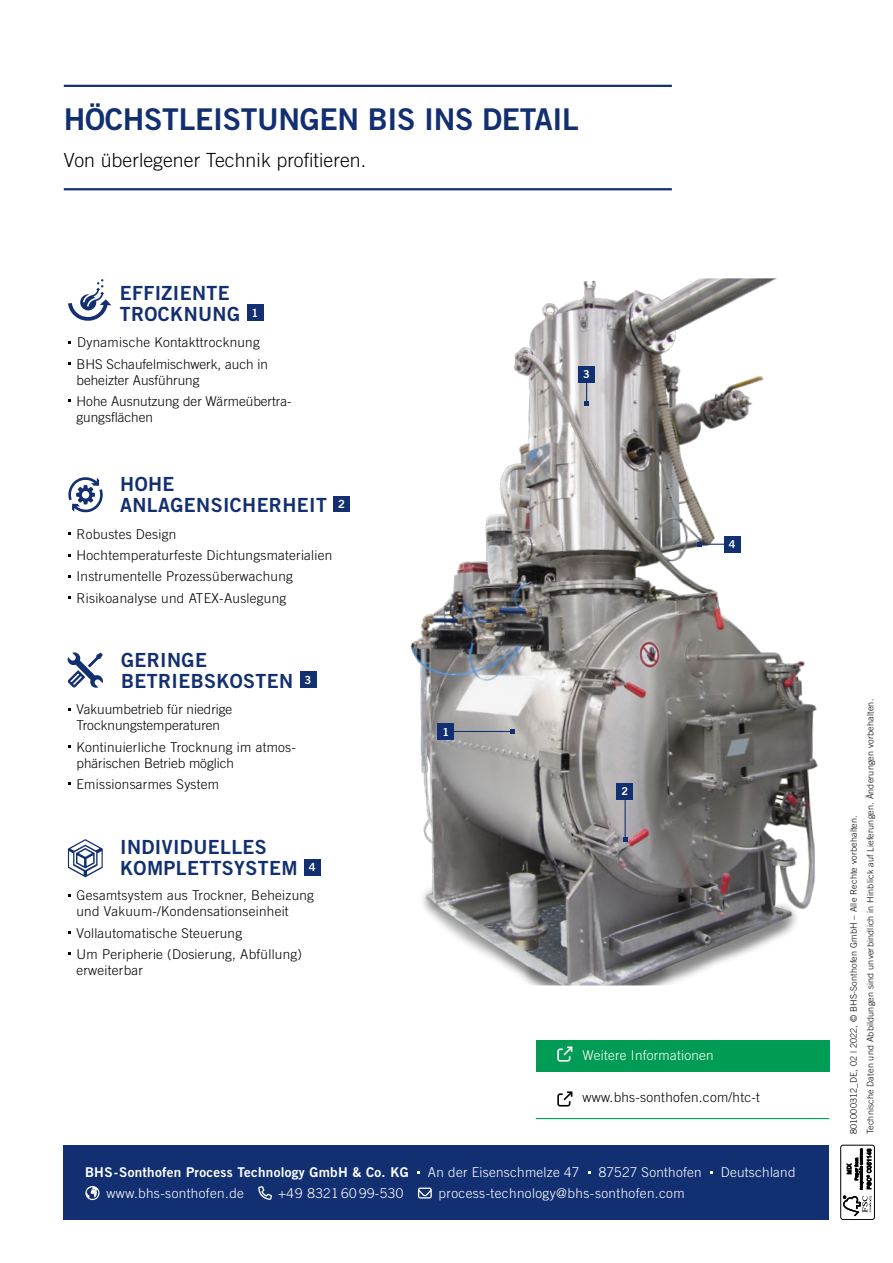
<style>
.page{position:relative;width:893px;height:1263px;background:#fff}
.page>*{position:absolute;margin:0;border:0;box-sizing:border-box;transform-origin:0 0}
.Head_20_22{font:30px "Trade Gothic LT Std Bd 2";letter-spacing:-.01em;color:#122f72}
.Copy_9___11{font:19.5px/21px "Trade Gothic LT Std Bd 2";letter-spacing:.02em;color:#122f72}
.Subhead_13_17{font:300 19.5px "Trade Gothic LT Std";letter-spacing:.005em;color:#000}
.Copy_9_11{font:300 13.5px/15.9px "Trade Gothic LT Std";letter-spacing:.02em;color:#000}
.Copy_9___11-2{font:300 13.5px "Trade Gothic LT Std";letter-spacing:.02em;color:#fff}
.Copy_9_11-2{font:300 13.5px/15.9px "Trade Gothic LT Std";color:#000}
.Copy_9___11-3{font:300 13.5px "Trade Gothic LT Std";letter-spacing:.02em;color:#000}
.t1{font:13.5px "Trade Gothic LT Std Bd 2";letter-spacing:.02em;color:#fff}
.Vorteile_7_5___10_15{font:11.25px "Trade Gothic LT Std Bd 2";color:#fff}
.Vorteile_7_5___10_15-2{font:10.95px "Trade Gothic LT Std Bd 2";color:#fff}
.Vorteile_7_5___10_15-3{font:300 9px "Trade Gothic LT Std";letter-spacing:.02em;color:#000}
</style>
<div class="page">
<img style="left:410px;top:278px;width:408px;height:707px">
<hr style="left:64px;top:85px;width:608px;height:2px;background:#122f72">
<hr style="left:64px;top:188px;width:608px;height:2px;background:#122f72">
<svg style="left:68px;top:477px;width:35px;height:35px"></svg>
<div style="left:334px;top:496px;width:16px;height:16px;background:#122f72"></div>
<hr style="left:446px;top:731px;width:66px;height:1px;background:#122f72">
<svg style="left:510px;top:729px;width:4px;height:5px"></svg>
<hr style="left:625px;top:794px;width:1px;height:46px;background:#122f72">
<svg style="left:623px;top:837px;width:4px;height:5px"></svg>
<div style="left:438px;top:723px;width:16px;height:17px;background:#122f72"></div>
<div style="left:617px;top:783px;width:16px;height:16px;background:#122f72"></div>
<div style="left:300px;top:672px;width:16px;height:16px;background:#122f72"></div>
<svg style="left:67px;top:652px;width:36px;height:36px"></svg>
<svg style="left:68px;top:839px;width:35px;height:38px"></svg>
<div style="left:304px;top:859px;width:16px;height:16px;background:#122f72"></div>
<div style="left:536px;top:1040px;width:293px;height:32px;background:#009c55"></div>
<svg style="left:557px;top:1046px;width:15px;height:16px"></svg>
<svg style="left:557px;top:1091px;width:15px;height:15px"></svg>
<hr style="left:536px;top:1118px;width:293px;height:1px;background:#009c55">
<div style="left:64px;top:1145px;width:765px;height:74px;background:#122f72"></div>
<svg style="left:85px;top:1186px;width:15px;height:14px"></svg>
<svg style="left:258px;top:1186px;width:14px;height:14px"></svg>
<svg style="left:418px;top:1187px;width:14px;height:11px"></svg>
<hr style="left:586px;top:372px;width:1px;height:32px;background:#122f72">
<svg style="left:584px;top:402px;width:5px;height:4px"></svg>
<div style="left:578px;top:366px;width:17px;height:16px;background:#122f72"></div>
<hr style="left:700px;top:544px;width:32px;height:1px;background:#122f72">
<svg style="left:697px;top:542px;width:5px;height:4px"></svg>
<div style="left:724px;top:536px;width:16px;height:16px;background:#122f72"></div>
<div style="left:247px;top:304px;width:16px;height:17px;background:#122f72"></div>
<svg style="left:68px;top:279px;width:43px;height:42px"></svg>
<div style="left:840px;top:1145px;width:35px;height:74px;border:1px solid #000;border-radius:3px"></div>
<svg style="left:843px;top:1196px;width:29px;height:20px"></svg>
<svg style="left:847px;top:1148px;width:24px;height:41px"></svg>
<p class="Head_20_22" style="left:64px;top:100px;width:517px">HÖCHSTLEISTUNGEN BIS INS DETAIL</p>
<p class="Subhead_13_17" style="left:64px;top:148px;width:304px">Von überlegener Technik profitieren.</p>
<p class="Copy_9___11" style="left:120px;top:282px;width:122px">EFFIZIENTE<br>TROCKNUNG</p>
<p class="Vorteile_7_5___10_15" style="left:252px;top:306px;width:8px">1</p>
<p class="Copy_9___11-3" style="left:77px;top:335px;width:184px">Dynamische Kontakttrocknung</p>
<p class="Copy_9_11-2" style="left:77px;top:356px;width:193px">BHS Schaufelmischwerk, auch in beheizter Ausführung</p>
<p class="Copy_9_11-2" style="left:77px;top:393px;width:217px">Hohe Ausnutzung der Wärmeübertra&shy;gungsflächen</p>
<p class="Copy_9___11" style="left:120px;top:473px;width:208px">HOHE<br>ANLAGENSICHERHEIT</p>
<p class="Vorteile_7_5___10_15" style="left:338px;top:497px;width:8px">2</p>
<p class="Copy_9_11" style="left:77px;top:526px;width:101px">Robustes Design</p>
<p class="Copy_9_11" style="left:77px;top:547px;width:257px">Hochtemperaturfeste Dichtungsmaterialien</p>
<p class="Copy_9_11" style="left:77px;top:568px;width:218px">Instrumentelle Prozessüberwachung</p>
<p class="Copy_9_11" style="left:77px;top:590px;width:211px">Risikoanalyse und ATEX-Auslegung</p>
<p class="Copy_9___11" style="left:121px;top:649px;width:87px">GERINGE</p>
<p class="Copy_9___11" style="left:121px;top:670px;width:173px">BETRIEBSKOSTEN</p>
<p class="Vorteile_7_5___10_15" style="left:305px;top:673px;width:8px">3</p>
<p class="Copy_9_11-2" style="left:77px;top:701px;width:157px">Vakuumbetrieb für niedrige<br>Trocknungstemperaturen</p>
<p class="Copy_9_11" style="left:77px;top:739px;width:221px">Kontinuierliche Trocknung im atmos&shy;phärischen Betrieb möglich</p>
<p class="Copy_9_11" style="left:77px;top:776px;width:144px">Emissionsarmes System</p>
<p class="Copy_9___11" style="left:120px;top:836px;width:148px">INDIVIDUELLES</p>
<p class="Copy_9___11" style="left:120px;top:857px;width:179px">KOMPLETTSYSTEM</p>
<p class="Vorteile_7_5___10_15" style="left:309px;top:860px;width:8px">4</p>
<p class="Copy_9_11" style="left:77px;top:887px;width:239px">Gesamtsystem aus Trockner, Beheizung und Vakuum-/Kondensationseinheit</p>
<p class="Copy_9_11" style="left:77px;top:925px;width:167px">Vollautomatische Steuerung</p>
<p class="Copy_9_11" style="left:77px;top:946px;width:227px">Um Peripherie (Dosierung, Abfüllung) erweiterbar</p>
<p class="Vorteile_7_5___10_15-2" style="left:442px;top:725px;width:8px">1</p>
<p class="Vorteile_7_5___10_15-2" style="left:583px;top:367px;width:8px">3</p>
<p class="Vorteile_7_5___10_15-2" style="left:621px;top:784px;width:8px">2</p>
<p class="Vorteile_7_5___10_15-2" style="left:729px;top:537px;width:8px">4</p>
<p class="Copy_9___11-2" style="left:583px;top:1047px;width:133px">Weitere Informationen</p>
<p class="Copy_9___11-3" style="left:583px;top:1090px;width:179px">www.bhs-sonthofen.com/htc-t</p>
<p class="t1" style="left:85px;top:1164px;width:325px">BHS-Sonthofen Process Technology GmbH &amp; Co. KG</p>
<p class="Copy_9___11-2" style="left:428px;top:1164px;width:153px">An der Eisenschmelze 47</p>
<p class="Copy_9___11-2" style="left:599px;top:1164px;width:104px">87527 Sonthofen</p>
<p class="Copy_9___11-2" style="left:721px;top:1164px;width:76px">Deutschland</p>
<p class="Copy_9___11-2" style="left:107px;top:1185px;width:139px">www.bhs-sonthofen.de</p>
<p class="Copy_9___11-2" style="left:278px;top:1185px;width:127px">+49 8321 60 99-530</p>
<p class="Copy_9___11-2" style="left:439px;top:1185px;width:248px">process-technology@bhs-sonthofen.com</p>
<p class="Vorteile_7_5___10_15-3" style="left:865px;top:1134px;width:437px;rotate:-90deg">Technische Daten und Abbildungen sind unverbindlich in Hinblick auf Lieferungen. Änderungen vorbehalten.</p>
<p class="Vorteile_7_5___10_15-3" style="left:848px;top:1134px;width:321px;rotate:-90deg">801000312_DE, 02 | 2022, © BHS-Sonthofen GmbH – Alle Rechte vorbehalten.</p>
</div>
